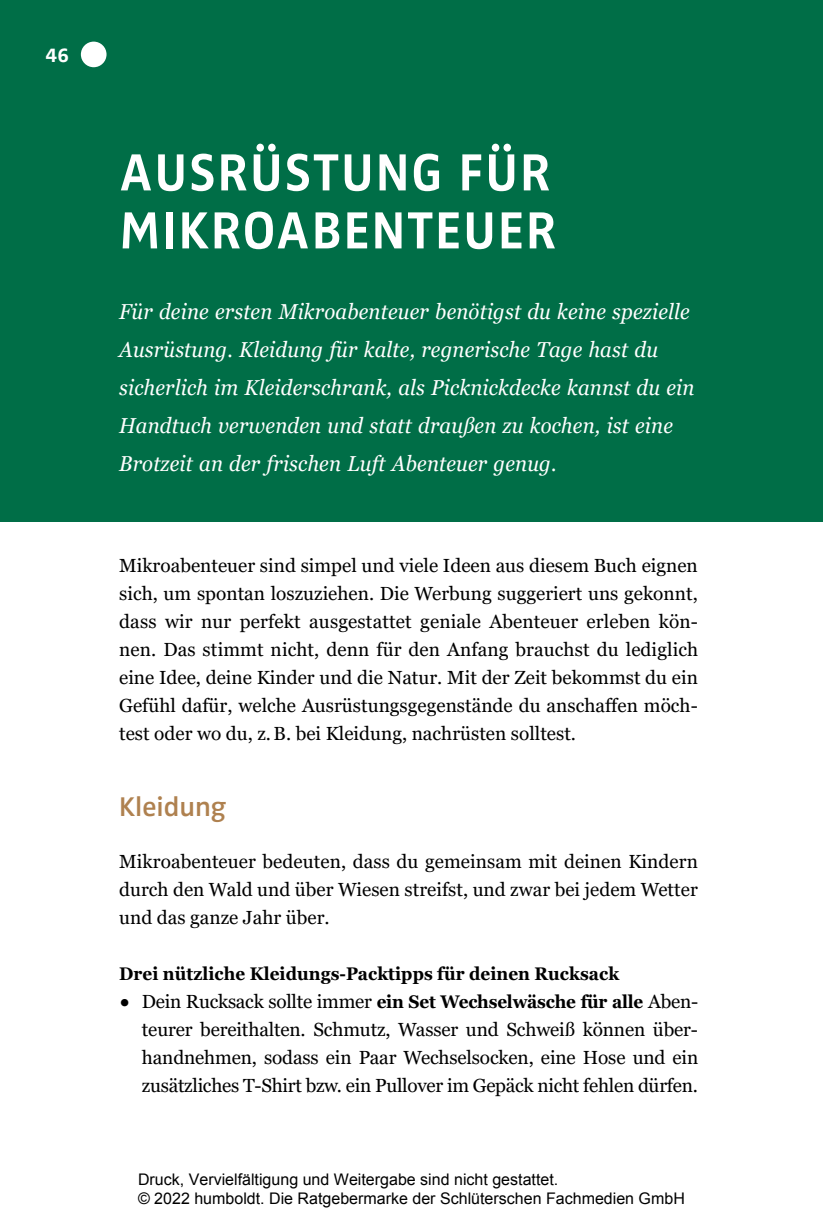
<style>
.page{position:relative;width:823px;height:1219px;background:#fff}
.page>*{position:absolute;margin:0;border:0;box-sizing:border-box;transform-origin:0 0}
.t1{font:700 54px/58px "Zwo Pro";letter-spacing:.04em;color:#fff;scale:.94 1}
.t2{font:600 28px "Zwo Pro";color:#af814f}
.t3{font:italic 21.6px/38px "Georgia Pro";letter-spacing:.01em;color:#fff;scale:.94 1}
.t4{font:700 20.8px "Zwo Pro";color:#fff}
.t5{font:19px/28px "Georgia Pro";color:#000;text-align:justify}
.t6{font:700 18.2px "Georgia Pro";letter-spacing:.005em;color:#000;scale:.94 1}
.t7{font:16px/19.2px "Arial";color:#000}
.s1{font-size:28.4px}
.s2{font-weight:700;font-size:18.2px}
</style>
<div class="page">
<div style="left:0;top:0;width:822px;height:521px;background:#006e47"></div>
<div style="left:81px;top:42px;width:25px;height:25px;background:#fff;border-radius:50%"></div>
<p class="t4" style="left:46px;top:42px;width:25px">46</p>
<p class="t1" style="left:119px;top:144px;width:466px">AUSRÜSTUNG FÜR<br>MIKROABENTEUER</p>
<p class="t3" style="left:119px;top:293px;width:613px">Für deine ersten Mikroabenteuer benötigst du keine spezielle Ausrüstung. Kleidung für kalte, regnerische Tage hast du sicherlich im Kleiderschrank, als Picknickdecke kannst du ein Handtuch verwenden und statt draußen zu kochen, ist eine Brotzeit an der frischen Luft Abenteuer genug.</p>
<p class="t5" style="left:119px;top:552px;width:580px">Mikroabenteuer sind simpel und viele Ideen aus diesem Buch eignen sich, um spontan loszuziehen. Die Werbung suggeriert uns gekonnt, dass wir nur perfekt ausgestattet geniale Abenteuer erleben kön&shy;nen. Das stimmt nicht, denn für den Anfang brauchst du lediglich eine Idee, deine Kinder und die Natur. Mit der Zeit bekommst du ein Gefühl dafür, welche Ausrüstungsgegenstände du anschaffen möch&shy;test oder wo du, z.B. bei Kleidung, nachrüsten solltest.</p>
<p class="t2" style="left:119px;top:791px;width:109px">Kleidung</p>
<p class="t5" style="left:119px;top:849px;width:580px">Mikroabenteuer bedeuten, dass du gemeinsam mit deinen Kindern durch den Wald und über Wiesen streifst, und zwar bei jedem Wetter und das ganze Jahr über.</p>
<p class="t6" style="left:119px;top:964px;width:533px">Drei nützliche Kleidungs-Packtipps für deinen Rucksack</p>
<p class="t5" style="left:142px;top:989px;width:557px;text-indent:-23px"><span class="s1">•</span> Dein Rucksack sollte immer <span class="s2">ein Set Wechselwäsche für alle</span> Aben&shy;teurer bereithalten. Schmutz, Wasser und Schweiß können über&shy;handnehmen, sodass ein Paar Wechselsocken, eine Hose und ein zusätzliches T-Shirt bzw. ein Pullover im Gepäck nicht fehlen dürfen.</p>
<p class="t7" style="left:138px;top:1170px;width:548px">Druck, Vervielfältigung und Weitergabe sind nicht gestattet.<br>© 2022 humboldt. Die Ratgebermarke der Schlüterschen Fachmedien GmbH</p>
</div>
